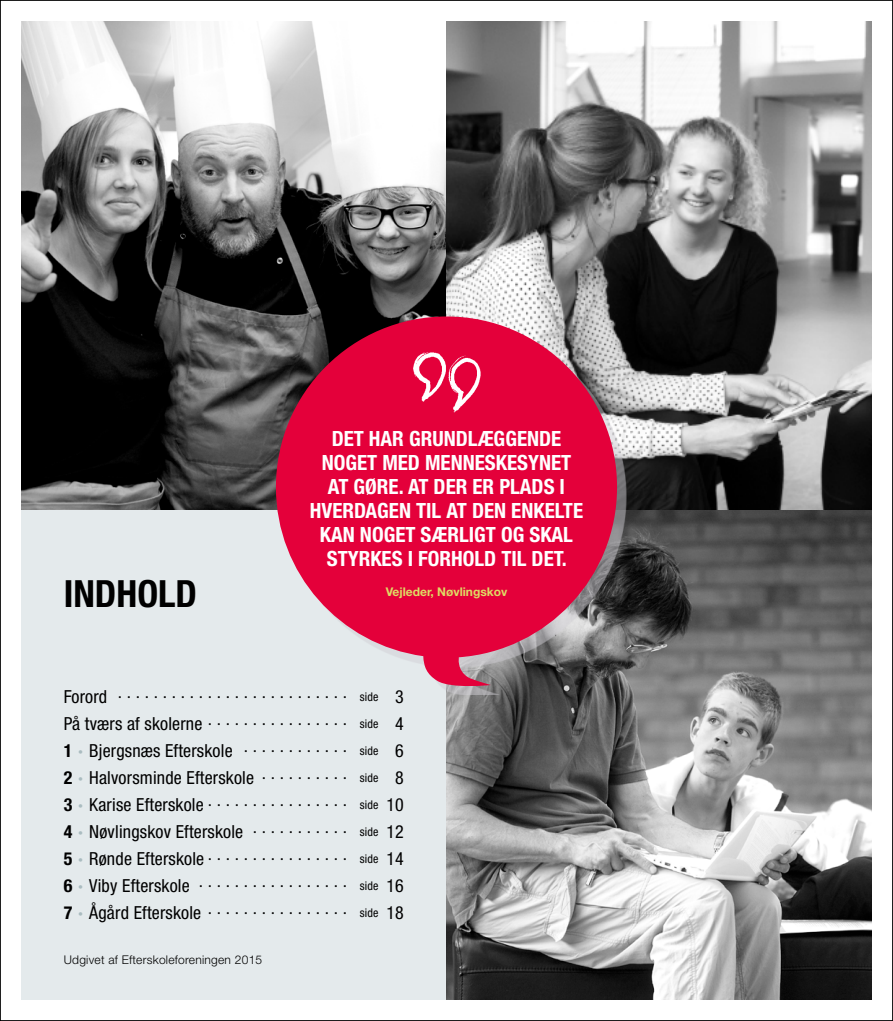
<style>
.page{position:relative;width:893px;height:1021px;background:#fff}
.page>*{position:absolute;margin:0;border:0;box-sizing:border-box;transform-origin:0 0}
.t1{font:700 condensed 37.5px "Helvetica Neue LT Std";color:#000}
.t2{font:700 condensed 21px/24px "Helvetica Neue LT Std";color:#fff;text-align:center}
.t3{font:condensed 18px/27px "Helvetica Neue LT Std";letter-spacing:.01em;color:#000;text-align:justify}
.t4{font:300 12px "Helvetica Neue LT Std";letter-spacing:.02em;color:#000}
.t5{font:700 12px "Helvetica Neue LT Std";color:#dfdc64}
.s1{font-size:12px}
.s2{font-weight:700}
.s3{font-weight:700;color:#aabcc0}
</style>
<div class="page">
<img style="left:21px;top:21px;width:851px;height:489px">
<div style="left:21px;top:510px;width:425px;height:489px;background:#e4eaec"></div>
<img style="left:446px;top:510px;width:426px;height:489px">
<div style="left:285px;top:325px;width:341px;height:370px;background:#d1cfd5;opacity:.5"></div>
<svg style="left:276px;top:316px;width:341px;height:373px;background:#ce2c56"></svg>
<img style="left:407px;top:347px;width:79px;height:67px">
<h1 class="t1" style="left:64px;top:571px;width:135px">INDHOLD</h1>
<p class="t2" style="left:310px;top:426px;width:275px">DET HAR GRUNDLÆGGENDE<br>NOGET MED MENNESKESYNET<br>AT GØRE. AT DER ER PLADS I<br>HVERDAGEN TIL AT DEN ENKELTE<br>KAN NOGET SÆRLIGT OG SKAL<br>STYRKES I FORHOLD TIL DET.</p>
<p class="t5" style="left:386px;top:584px;width:123px">Vejleder, Nøvlingskov</p>
<p class="t3" style="left:64px;top:683px;width:342px">Forord · · · · · · · · · · · · · · · · · · · · · · · · · · <span class="s1">side</span> 3<br>På tværs af skolerne · · · · · · · · · · · · · · · · <span class="s1">side</span> 4<br><span class="s2">1</span> <span class="s3">·</span> Bjergsnæs Efterskole · · · · · · · · · · · · <span class="s1">side</span> 6<br><span class="s2">2</span> <span class="s3">·</span> Halvorsminde Efterskole · · · · · · · · · · <span class="s1">side</span> 8<br><span class="s2">3</span> <span class="s3">·</span> Karise Efterskole · · · · · · · · · · · · · · · · <span class="s1">side</span> 10<br><span class="s2">4</span> <span class="s3">·</span> Nøvlingskov Efterskole · · · · · · · · · · · <span class="s1">side</span> 12<br><span class="s2">5</span> <span class="s3">·</span> Rønde Efterskole · · · · · · · · · · · · · · · · <span class="s1">side</span> 14<br><span class="s2">6</span> <span class="s3">·</span> Viby Efterskole · · · · · · · · · · · · · · · · · <span class="s1">side</span> 16<br><span class="s2">7</span> <span class="s3">·</span> Ågård Efterskole · · · · · · · · · · · · · · · · <span class="s1">side</span> 18</p>
<p class="t4" style="left:64px;top:952px;width:200px">Udgivet af Efterskoleforeningen 2015</p>
</div>
